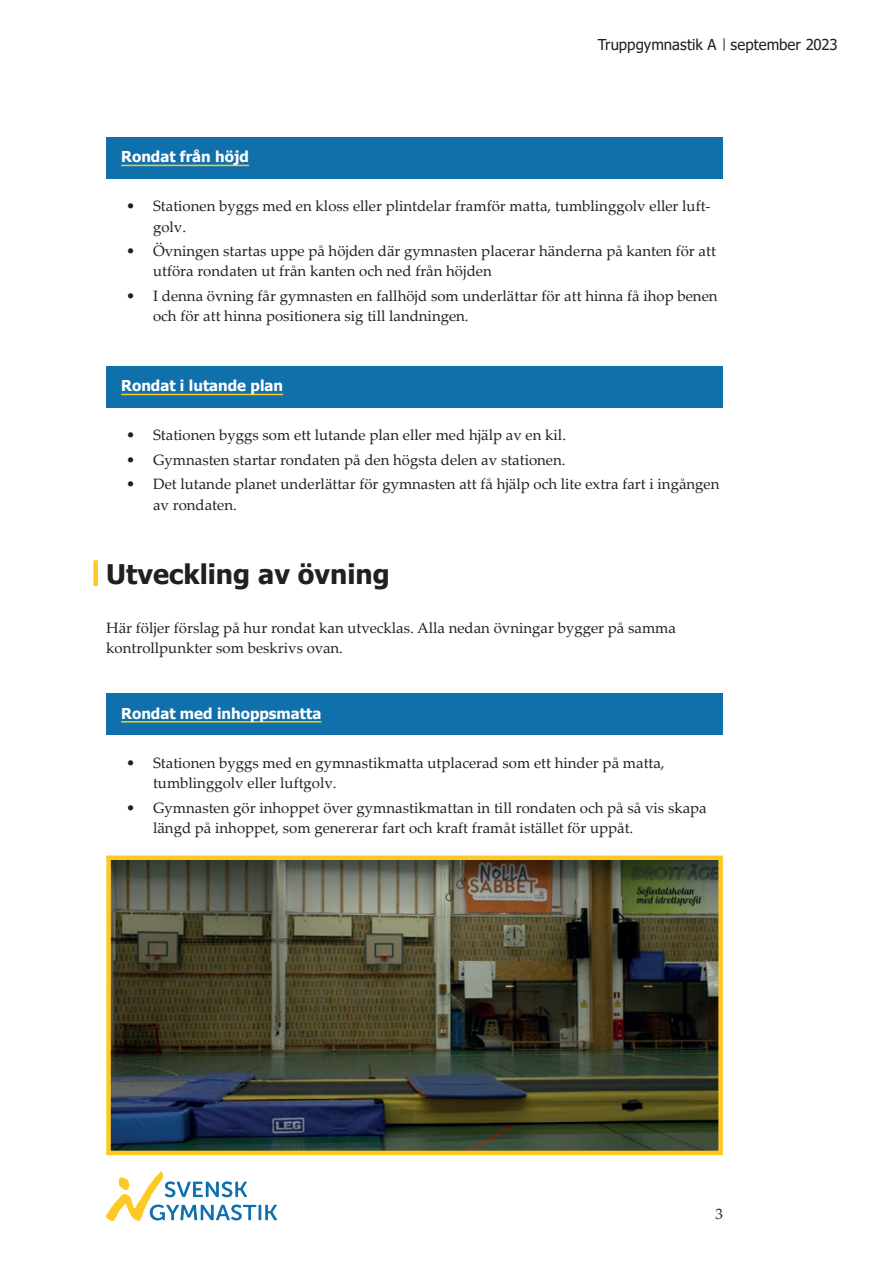
<style>
.page{position:relative;width:893px;height:1263px;background:#fff}
.page>*{position:absolute;margin:0;border:0;box-sizing:border-box;transform-origin:0 0}
.t1{font:700 27px "Tahoma";color:#231f20}
.t2{font:15px/20.2px "Palatino Linotype";color:#231f20}
.t3{font:700 15px "Tahoma";color:#fff}
.t4{font:15px "Tahoma";color:#231f20}
</style>
<div class="page">
<img style="left:106px;top:1171px;width:170px;height:49px">
<svg style="left:724px;top:38px;width:1px;height:13px"></svg>
<div style="left:106px;top:137px;width:617px;height:41px;background:#1070ab"></div>
<hr style="left:121px;top:165px;width:128px;height:1px;background:#fdca25">
<div style="left:106px;top:366px;width:617px;height:41px;background:#1070ab"></div>
<hr style="left:121px;top:394px;width:162px;height:1px;background:#fdca25">
<div style="left:93px;top:560px;width:5px;height:26px;background:#fdca25"></div>
<div style="left:106px;top:693px;width:617px;height:42px;background:#1070ab"></div>
<hr style="left:121px;top:721px;width:200px;height:1px;background:#fdca25">
<img style="left:111px;top:860px;width:607px;height:290px">
<div style="left:106px;top:855px;width:617px;height:300px;border:4px solid #fdca25"></div>
<p class="t4" style="left:598px;top:34px;width:241px">Truppgymnastik A september 2023</p>
<p class="t3" style="left:121px;top:146px;width:129px">Rondat från höjd</p>
<p class="t2" style="left:153px;top:196px;width:559px;text-indent:-27px">• Stationen byggs med en kloss eller plintdelar framför matta, tumblinggolv eller luft&shy;golv.</p>
<p class="t2" style="left:153px;top:240px;width:564px;text-indent:-27px">• Övningen startas uppe på höjden där gymnasten placerar händerna på kanten för att utföra rondaten ut från kanten och ned från höjden</p>
<p class="t2" style="left:153px;top:285px;width:566px;text-indent:-27px">• I denna övning får gymnasten en fallhöjd som underlättar för att hinna få ihop benen och för att hinna positionera sig till landningen.</p>
<p class="t3" style="left:121px;top:375px;width:163px">Rondat i lutande plan</p>
<p class="t2" style="left:126px;top:425px;width:441px">• Stationen byggs som ett lutande plan eller med hjälp av en kil.</p>
<p class="t2" style="left:126px;top:449px;width:441px">• Gymnasten startar rondaten på den högsta delen av stationen.</p>
<p class="t2" style="left:153px;top:474px;width:568px;text-indent:-27px">• Det lutande planet underlättar för gymnasten att få hjälp och lite extra fart i ingången av rondaten.</p>
<h1 class="t1" style="left:106px;top:555px;width:285px">Utveckling av övning</h1>
<p class="t2" style="left:106px;top:617px;width:571px">Här följer förslag på hur rondat kan utvecklas. Alla nedan övningar bygger på samma kontrollpunkter som beskrivs ovan.</p>
<p class="t3" style="left:121px;top:703px;width:202px">Rondat med inhoppsmatta</p>
<p class="t2" style="left:153px;top:752px;width:513px;text-indent:-27px">• Stationen byggs med en gymnastikmatta utplacerad som ett hinder på matta, tumblinggolv eller luftgolv.</p>
<p class="t2" style="left:153px;top:797px;width:555px;text-indent:-27px">• Gymnasten gör inhoppet över gymnastikmattan in till rondaten och på så vis skapa längd på inhoppet, som genererar fart och kraft framåt istället för uppåt.</p>
<p class="t2" style="left:715px;top:1203px;width:9px">3</p>
</div>
